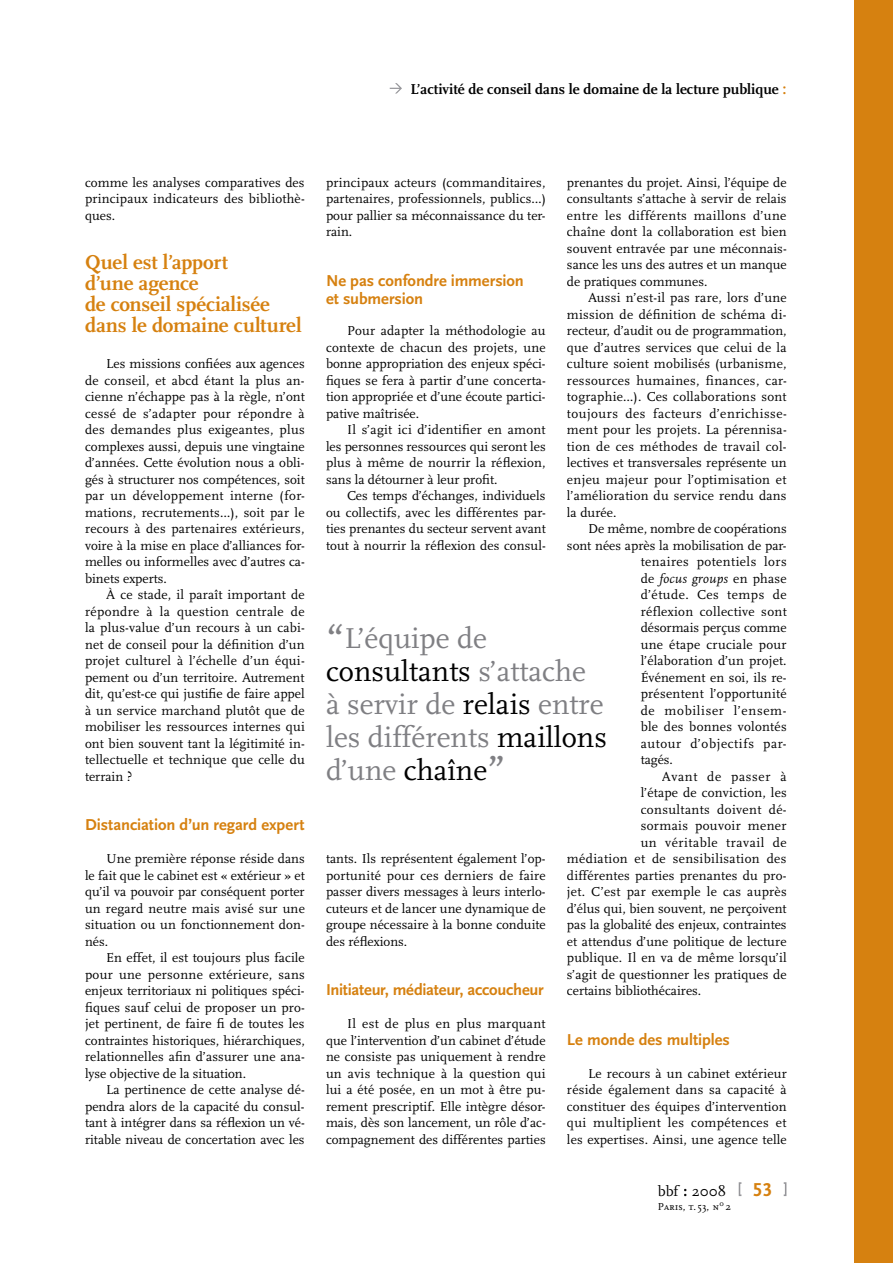
<style>
.page{position:relative;width:893px;height:1263px;background:#fff}
.page>*{position:absolute;margin:0;border:0;box-sizing:border-box;transform-origin:0 0}
.t1{font:30px/33px "Scala";color:#7f7f83}
.t2{font:700 21px/21px "Scala";letter-spacing:-.005em;color:#d68110}
.t3{font:700 19.5px "Scala Sans LF";color:#d68110}
.t4{font:700 16.5px/18px "Scala Sans";letter-spacing:-.005em;color:#d68110}
.t5{font:700 15px "Scala";color:#000}
.t6{font:15px "Scala";color:#000}
.t7{font:13.5px/16.5px "Scala";letter-spacing:.01em;color:#000;text-align:justify}
.t8{font:13.5px "Scala";letter-spacing:.03em;color:#000}
.t9{font:13.5px "Scala";letter-spacing:.04em;color:#000}
.t10{font:13.5px "Scala";letter-spacing:.05em;color:#000}
.t11{font:13.5px "Scala";letter-spacing:.035em;color:#000}
.t12{font:13.5px "Scala";letter-spacing:.045em;color:#000}
.t13{font:italic 13.5px "Scala";letter-spacing:.015em;color:#000}
.t14{font:10.5px "Scala Caps";color:#000}
.s1{font-size:16.5px;color:#d68110}
.s2{font-style:normal}
.s3{font-size:45px}
.s4{color:#000}
.s5{font-family:"Scala Sans";font-weight:700}
</style>
<div class="page">
<div style="left:855px;top:0;width:38px;height:1263px;background:#d68110"></div>
<svg style="left:390px;top:83px;width:12px;height:11px"></svg>
<svg style="left:739px;top:1182px;width:2px;height:14px"></svg>
<svg style="left:784px;top:1182px;width:2px;height:14px"></svg>
<p class="t5" style="left:410px;top:81px;width:378px">L’activité de conseil dans le domaine de la lecture publique <span class="s1">:</span></p>
<p class="t7" style="left:85px;top:174px;width:221px">comme les analyses comparatives des principaux indicateurs des bibliothè&shy;ques.</p>
<h2 class="t2" style="left:85px;top:252px;width:218px">Quel est l’apport<br>d’une agence<br>de conseil spécialisée dans le domaine culturel</h2>
<p class="t7" style="left:85px;top:356px;width:221px;text-indent:21px">Les missions confiées aux agences de conseil, et abcd étant la plus an&shy;cienne n’échappe pas à la règle, n’ont cessé de s’adapter pour répondre à des demandes plus exigeantes, plus complexes aussi, depuis une vingtaine d’années. Cette évolution nous a obli&shy;gés à structurer nos compétences, soit par un développement interne (for&shy;mations, recrutements…), soit par le recours à des partenaires extérieurs, voire à la mise en place d’alliances for&shy;melles ou informelles avec d’autres ca&shy;binets experts.</p>
<p class="t7" style="left:85px;top:587px;width:221px;text-indent:21px">À ce stade, il paraît important de répondre à la question centrale de la plus-value d’un recours à un cabi&shy;net de conseil pour la définition d’un projet culturel à l’échelle d’un équi&shy;pement ou d’un territoire. Autrement dit, qu’est-ce qui justifie de faire appel à un service marchand plutôt que de mobiliser les ressources internes qui ont bien souvent tant la légitimité in&shy;tellectuelle et technique que celle du terrain ?</p>
<p class="t4" style="left:85px;top:816px;width:221px">Distanciation d’un regard expert</p>
<p class="t7" style="left:85px;top:851px;width:221px;text-indent:21px">Une première réponse réside dans le fait que le cabinet est « extérieur » et qu’il va pouvoir par conséquent porter un regard neutre mais avisé sur une situation ou un fonctionnement don&shy;nés.</p>
<p class="t7" style="left:85px;top:950px;width:221px;text-indent:21px">En effet, il est toujours plus facile pour une personne extérieure, sans enjeux territoriaux ni politiques spéci&shy;fiques sauf celui de proposer un pro&shy;jet pertinent, de faire fi de toutes les contraintes historiques, hiérarchiques, relationnelles afin d’assurer une ana&shy;lyse objective de la situation.</p>
<p class="t7" style="left:85px;top:1082px;width:221px;text-indent:21px">La pertinence de cette analyse dé&shy;pendra alors de la capacité du consul&shy;tant à intégrer dans sa réflexion un vé&shy;ritable niveau de concertation avec les</p>
<p class="t7" style="left:326px;top:174px;width:221px">principaux acteurs (commanditaires, partenaires, professionnels, publics…) pour pallier sa méconnaissance du ter&shy;rain.</p>
<p class="t4" style="left:326px;top:272px;width:199px">Ne pas confondre immersion et submersion</p>
<p class="t7" style="left:326px;top:323px;width:221px;text-indent:21px">Pour adapter la méthodologie au contexte de chacun des projets, une bonne appropriation des enjeux spéci&shy;fiques se fera à partir d’une concerta&shy;tion appropriée et d’une écoute partici&shy;pative maîtrisée.</p>
<p class="t7" style="left:326px;top:422px;width:221px;text-indent:21px">Il s’agit ici d’identifier en amont les personnes ressources qui seront les plus à même de nourrir la réflexion, sans la détourner à leur profit.</p>
<p class="t7" style="left:326px;top:488px;width:221px;text-indent:21px">Ces temps d’échanges, individuels ou collectifs, avec les différentes par&shy;ties prenantes du secteur servent avant tout à nourrir la réflexion des consul-</p>
<p class="t7" style="left:567px;top:174px;width:221px">prenantes du projet. Ainsi, l’équipe de consultants s’attache à servir de relais entre les différents maillons d’une chaîne dont la collaboration est bien souvent entravée par une méconnais&shy;sance les uns des autres et un manque de pratiques communes.</p>
<p class="t7" style="left:567px;top:290px;width:221px;text-indent:21px">Aussi n’est-il pas rare, lors d’une mission de définition de schéma di&shy;recteur, d’audit ou de programmation, que d’autres services que celui de la culture soient mobilisés (urbanisme, ressources humaines, finances, car&shy;tographie…). Ces collaborations sont toujours des facteurs d’enrichisse&shy;ment pour les projets. La pérennisa&shy;tion de ces méthodes de travail col&shy;lectives et transversales représente un enjeu majeur pour l’optimisation et l’amélioration du service rendu dans la durée.</p>
<p class="t7" style="left:588px;top:521px;width:200px">De même, nombre de coopérations</p>
<p class="t7" style="left:567px;top:537px;width:221px">sont nées après la mobilisation de par-</p>
<p class="t11" style="left:641px;top:554px;width:148px">tenaires potentiels lors</p>
<p class="t13" style="left:641px;top:571px;width:147px"><span class="s2">de</span> focus groups <span class="s2">en phase</span></p>
<p class="t9" style="left:641px;top:587px;width:148px">d’étude. Ces temps de</p>
<p class="t7" style="left:641px;top:603px;width:148px">réflexion collective sont</p>
<p class="t7" style="left:641px;top:620px;width:147px">désormais perçus comme</p>
<p class="t7" style="left:641px;top:636px;width:148px">une étape cruciale pour</p>
<p class="t7" style="left:641px;top:653px;width:147px">l’élaboration d’un projet.</p>
<p class="t7" style="left:641px;top:669px;width:147px">Événement en soi, ils re-</p>
<p class="t7" style="left:641px;top:686px;width:148px">présentent l’opportunité</p>
<p class="t10" style="left:641px;top:703px;width:147px">de mobiliser l’ensem-</p>
<p class="t7" style="left:641px;top:719px;width:148px">ble des bonnes volontés</p>
<p class="t12" style="left:641px;top:736px;width:147px">autour d’objectifs par-</p>
<p class="t7" style="left:641px;top:752px;width:34px">tagés.</p>
<p class="t10" style="left:662px;top:769px;width:126px">Avant de passer à</p>
<p class="t7" style="left:641px;top:785px;width:148px">l’étape de conviction, les</p>
<p class="t8" style="left:641px;top:802px;width:147px">consultants doivent dé-</p>
<p class="t8" style="left:641px;top:818px;width:147px">sormais pouvoir mener</p>
<p class="t9" style="left:641px;top:835px;width:148px">un véritable travail de</p>
<p class="t7" style="left:567px;top:851px;width:221px">médiation et de sensibilisation des</p>
<p class="t7" style="left:567px;top:867px;width:221px">différentes parties prenantes du pro-</p>
<p class="t7" style="left:567px;top:884px;width:221px">jet. C’est par exemple le cas auprès</p>
<p class="t7" style="left:567px;top:900px;width:221px">d’élus qui, bien souvent, ne perçoivent</p>
<p class="t7" style="left:567px;top:917px;width:221px">pas la globalité des enjeux, contraintes</p>
<p class="t7" style="left:567px;top:933px;width:221px">et attendus d’une politique de lecture</p>
<p class="t7" style="left:567px;top:950px;width:221px">publique. Il en va de même lorsqu’il</p>
<p class="t7" style="left:567px;top:966px;width:221px">s’agit de questionner les pratiques de</p>
<p class="t7" style="left:567px;top:983px;width:136px">certains bibliothécaires.</p>
<p class="t4" style="left:567px;top:1031px;width:165px">Le monde des multiples</p>
<p class="t7" style="left:567px;top:1065px;width:221px;text-indent:21px">Le recours à un cabinet extérieur réside également dans sa capacité à constituer des équipes d’intervention qui multiplient les compétences et les expertises. Ainsi, une agence telle</p>
<h1 class="t1" style="left:326px;top:622px;width:283px"><span class="s3">“</span>L’équipe de <span class="s4">consultants</span> s’attache à servir de <span class="s4">relais</span> entre les différents <span class="s4">maillons </span>d’une <span class="s4">chaîne</span><span class="s3">”</span></h1>
<p class="t7" style="left:326px;top:851px;width:221px">tants. Ils représentent également l’op&shy;portunité pour ces derniers de faire passer divers messages à leurs interlo&shy;cuteurs et de lancer une dynamique de groupe nécessaire à la bonne conduite des réflexions.</p>
<p class="t4" style="left:326px;top:981px;width:219px">Initiateur, médiateur, accoucheur</p>
<p class="t7" style="left:326px;top:1016px;width:221px;text-indent:21px">Il est de plus en plus marquant que l’intervention d’un cabinet d’étude ne consiste pas uniquement à rendre un avis technique à la question qui lui a été posée, en un mot à être pu&shy;rement prescriptif. Elle intègre désor&shy;mais, dès son lancement, un rôle d’ac&shy;compagnement des différentes parties</p>
<p class="t6" style="left:658px;top:1183px;width:70px">bbf <span class="s5">:</span> 2008</p>
<h3 class="t3" style="left:753px;top:1179px;width:21px">53</h3>
<p class="t14" style="left:658px;top:1200px;width:75px">Paris, t. 53, n<sup>o</sup> 2</p>
</div>
